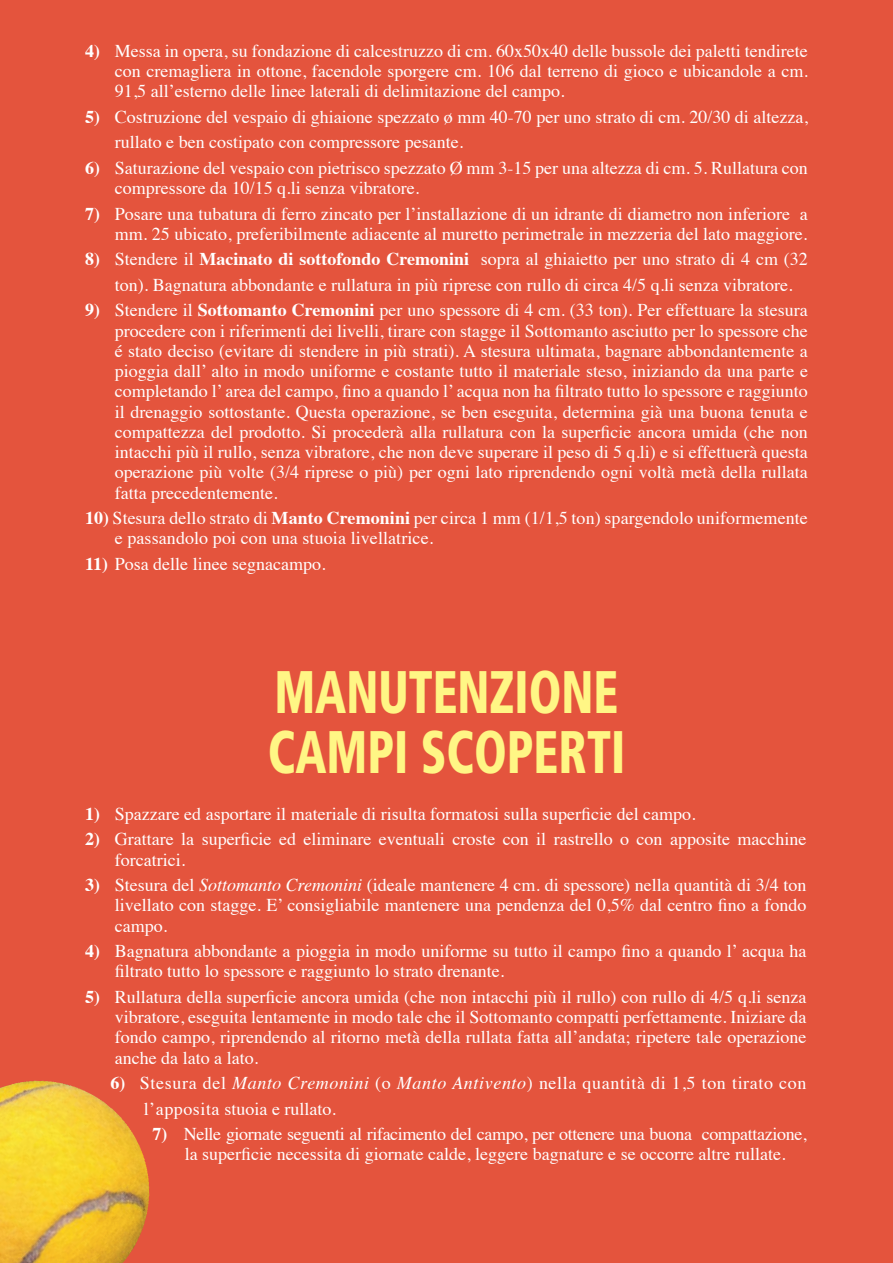
<style>
.page{position:relative;width:893px;height:1263px;background:#e4543d}
.page>*{position:absolute;margin:0;border:0;box-sizing:border-box;transform-origin:0 0}
.t1{font:900 condensed 60px/60px "Frutiger";color:#fff685;scale:.8 1}
.t2{font:18px/20.2px "Times";color:#fff}
.t3{font:18px/20.2px "Times";letter-spacing:-.02em;color:#fff}
.t4{font:18px/25.5px "Times";letter-spacing:.035em;color:#fff}
.s1{font-weight:700}
.s2{font-style:italic}
</style>
<div class="page">
<img style="left:0;top:1081px;width:149px;height:182px">
<p class="t2" style="left:115px;top:39px;width:695px;text-align:justify;text-indent:-30px"><span class="s1">4)</span> Messa in opera, su fondazione di calcestruzzo di cm. 60x50x40 delle bussole dei paletti tendirete con cremagliera in ottone, facendole sporgere cm. 106 dal terreno di gioco e ubicandole a cm.<br>91,5 all’esterno delle linee laterali di delimitazione del campo.</p>
<p class="t2" style="left:115px;top:102px;width:695px;line-height:25.5px;text-indent:-30px"><span class="s1">5)</span> Costruzione del vespaio di ghiaione spezzato ø mm 40-70 per uno strato di cm. 20/30 di altezza, rullato e ben costipato con compressore pesante.</p>
<p class="t2" style="left:115px;top:156px;width:695px;text-indent:-30px"><span class="s1">6)</span> Saturazione del vespaio con pietrisco spezzato Ø mm 3-15 per una altezza di cm. 5. Rullatura con compressore da 10/15 q.li senza vibratore.</p>
<p class="t2" style="left:85px;top:202px;width:724px;text-align:right"><span class="s1">7)</span> Posare una tubatura di ferro zincato per l’installazione di un idrante di diametro non inferiore a mm. 25 ubicato, preferibilmente adiacente al muretto perimetrale in mezzeria del lato maggiore.</p>
<p class="t2" style="left:115px;top:245px;width:695px;line-height:25.5px;text-indent:-30px"><span class="s1">8)</span> Stendere il <span class="s1">Macinato di sottofondo Cremonini</span> sopra al ghiaietto per uno strato di 4 cm (32 ton). Bagnatura abbondante e rullatura in più riprese con rullo di circa 4/5 q.li senza vibratore.</p>
<p class="t2" style="left:115px;top:299px;width:695px;text-align:justify;text-indent:-30px"><span class="s1">9)</span> Stendere il <span class="s1">Sottomanto Cremonini</span> per uno spessore di 4 cm. (33 ton). Per effettuare la stesura procedere con i riferimenti dei livelli, tirare con stagge il Sottomanto asciutto per lo spessore che é stato deciso (evitare di stendere in più strati). A stesura ultimata, bagnare abbondantemente a pioggia dall’ alto in modo uniforme e costante tutto il materiale steso, iniziando da una parte e completando l’ area del campo, fino a quando l’ acqua non ha filtrato tutto lo spessore e raggiunto il drenaggio sottostante. Questa operazione, se ben eseguita, determina già una buona tenuta e compattezza del prodotto. Si procederà alla rullatura con la superficie ancora umida (che non intacchi più il rullo, senza vibratore, che non deve superare il peso di 5 q.li) e si effettuerà questa operazione più volte (3/4 riprese o più) per ogni lato riprendendo ogni voltà metà della rullata fatta precedentemente.</p>
<p class="t2" style="left:115px;top:506px;width:695px;text-indent:-30px"><span class="s1">10)</span> Stesura dello strato di <span class="s1">Manto Cremonini</span> per circa 1 mm (1/1,5 ton) spargendolo uniformemente e passandolo poi con una stuoia livellatrice.</p>
<p class="t2" style="left:85px;top:552px;width:242px"><span class="s1">11)</span> Posa delle linee segnacampo.</p>
<h1 class="t1" style="left:268px;top:662px;width:448px">MANUTENZIONE<br>CAMPI SCOPERTI</h1>
<p class="t2" style="left:85px;top:802px;width:612px"><span class="s1">1)</span> Spazzare ed asportare il materiale di risulta formatosi sulla superficie del campo.</p>
<p class="t2" style="left:115px;top:828px;width:693px;text-indent:-30px"><span class="s1">2)</span> Grattare la superficie ed eliminare eventuali croste con il rastrello o con apposite macchine forcatrici.</p>
<p class="t2" style="left:115px;top:873px;width:693px;text-align:justify;text-indent:-30px"><span class="s1">3)</span> Stesura del <span class="s2">Sottomanto Cremonini</span> (ideale mantenere 4 cm. di spessore) nella quantità di 3/4 ton livellato con stagge. E’ consigliabile mantenere una pendenza del 0,5% dal centro fino a fondo campo.</p>
<p class="t2" style="left:115px;top:939px;width:693px;text-indent:-30px"><span class="s1">4)</span> Bagnatura abbondante a pioggia in modo uniforme su tutto il campo fino a quando l’ acqua ha filtrato tutto lo spessore e raggiunto lo strato drenante.</p>
<p class="t2" style="left:115px;top:985px;width:693px;text-align:justify;text-indent:-30px"><span class="s1">5)</span> Rullatura della superficie ancora umida (che non intacchi più il rullo) con rullo di 4/5 q.li senza vibratore, eseguita lentamente in modo tale che il Sottomanto compatti perfettamente. Iniziare da fondo campo, riprendendo al ritorno metà della rullata fatta all’andata; ripetere tale operazione anche da lato a lato.</p>
<p class="t4" style="left:144px;top:1069px;width:664px;text-indent:-33px"><span class="s1">6)</span> Stesura del <span class="s2">Manto Cremonini</span> (o <span class="s2">Manto Antivento</span>) nella quantità di 1,5 ton tirato con l’apposita stuoia e rullato.</p>
<p class="t3" style="left:185px;top:1122px;width:623px;text-indent:-32px"><span class="s1">7)</span> Nelle giornate seguenti al rifacimento del campo, per ottenere una buona compattazione, la superficie necessita di giornate calde, leggere bagnature e se occorre altre rullate.</p>
</div>
